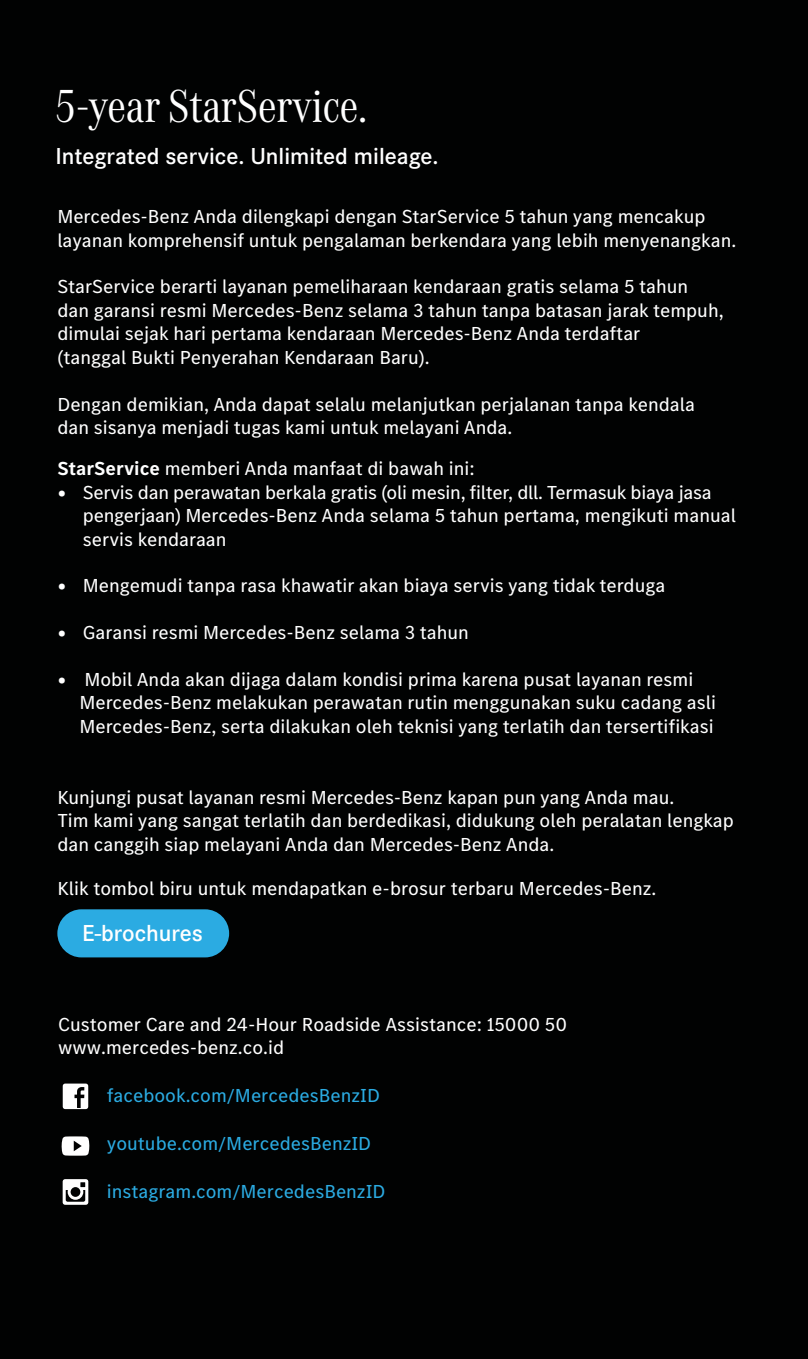
<style>
.page{position:relative;width:808px;height:1359px;background:#fff}
.page>*{position:absolute;margin:0;border:0;box-sizing:border-box;transform-origin:0 0}
.t1{font:48px "MB Corpo A Title Cond";color:#fff}
.t2{font:600 24px "Corporate S";color:#fff}
.t3{font:19.5px/23.4px "MB Corpo S Text";color:#fff}
.t4{font:19.5px "MB Corpo S Text";color:#2babe2}
.s1{font-weight:700}
</style>
<div class="page">
<div style="left:0;top:0;width:808px;height:1358px;background:#010202"></div>
<div style="left:57px;top:909px;width:172px;height:48px;background:#2babe2;border-radius:24px"></div>
<svg style="left:63px;top:1083px;width:25px;height:25px"></svg>
<svg style="left:62px;top:1136px;width:27px;height:19px"></svg>
<svg style="left:63px;top:1179px;width:25px;height:25px"></svg>
<h1 class="t1" style="left:55px;top:74px;width:313px">5-year StarService.</h1>
<p class="t2" style="left:55px;top:142px;width:385px">Integrated service. Unlimited mileage.</p>
<p class="t3" style="left:57px;top:204px;width:680px">Mercedes-Benz Anda dilengkapi dengan StarService 5 tahun yang mencakup layanan komprehensif untuk pengalaman berkendara yang lebih menyenangkan.</p>
<p class="t3" style="left:57px;top:274px;width:668px">StarService berarti layanan pemeliharaan kendaraan gratis selama 5 tahun dan garansi resmi Mercedes-Benz selama 3 tahun tanpa batasan jarak tempuh, dimulai sejak hari pertama kendaraan Mercedes-Benz Anda terdaftar<br>(tanggal Bukti Penyerahan Kendaraan Baru).</p>
<p class="t3" style="left:57px;top:391px;width:639px">Dengan demikian, Anda dapat selalu melanjutkan perjalanan tanpa kendala dan sisanya menjadi tugas kami untuk melayani Anda.</p>
<p class="t3" style="left:57px;top:455px;width:419px"><span class="s1">StarService</span> memberi Anda manfaat di bawah ini:</p>
<p class="t3" style="left:83px;top:479px;width:655px;text-indent:-26px">• Servis dan perawatan berkala gratis (oli mesin, filter, dll. Termasuk biaya jasa pengerjaan) Mercedes-Benz Anda selama 5 tahun pertama, mengikuti manual servis kendaraan</p>
<p class="t3" style="left:57px;top:573px;width:609px">• Mengemudi tanpa rasa khawatir akan biaya servis yang tidak terduga</p>
<p class="t3" style="left:57px;top:620px;width:413px">• Garansi resmi Mercedes-Benz selama 3 tahun</p>
<p class="t3" style="left:80px;top:667px;width:638px;text-indent:-22px">• Mobil Anda akan dijaga dalam kondisi prima karena pusat layanan resmi<br>Mercedes-Benz melakukan perawatan rutin menggunakan suku cadang asli<br>Mercedes-Benz, serta dilakukan oleh teknisi yang terlatih dan tersertifikasi</p>
<p class="t3" style="left:57px;top:785px;width:678px">Kunjungi pusat layanan resmi Mercedes-Benz kapan pun yang Anda mau.<br>Tim kami yang sangat terlatih dan berdedikasi, didukung oleh peralatan lengkap dan canggih siap melayani Anda dan Mercedes-Benz Anda.</p>
<p class="t3" style="left:57px;top:876px;width:601px">Klik tombol biru untuk mendapatkan e-brosur terbaru Mercedes-Benz.</p>
<p class="t2" style="left:82px;top:918px;width:122px">E-brochures</p>
<p class="t3" style="left:58px;top:1011px;width:510px">Customer Care and 24-Hour Roadside Assistance: 15000 50 www.mercedes-benz.co.id</p>
<p class="t4" style="left:107px;top:1082px;width:275px">facebook.com/MercedesBenzID</p>
<p class="t4" style="left:107px;top:1130px;width:266px">youtube.com/MercedesBenzID</p>
<p class="t4" style="left:107px;top:1178px;width:280px">instagram.com/MercedesBenzID</p>
</div>
